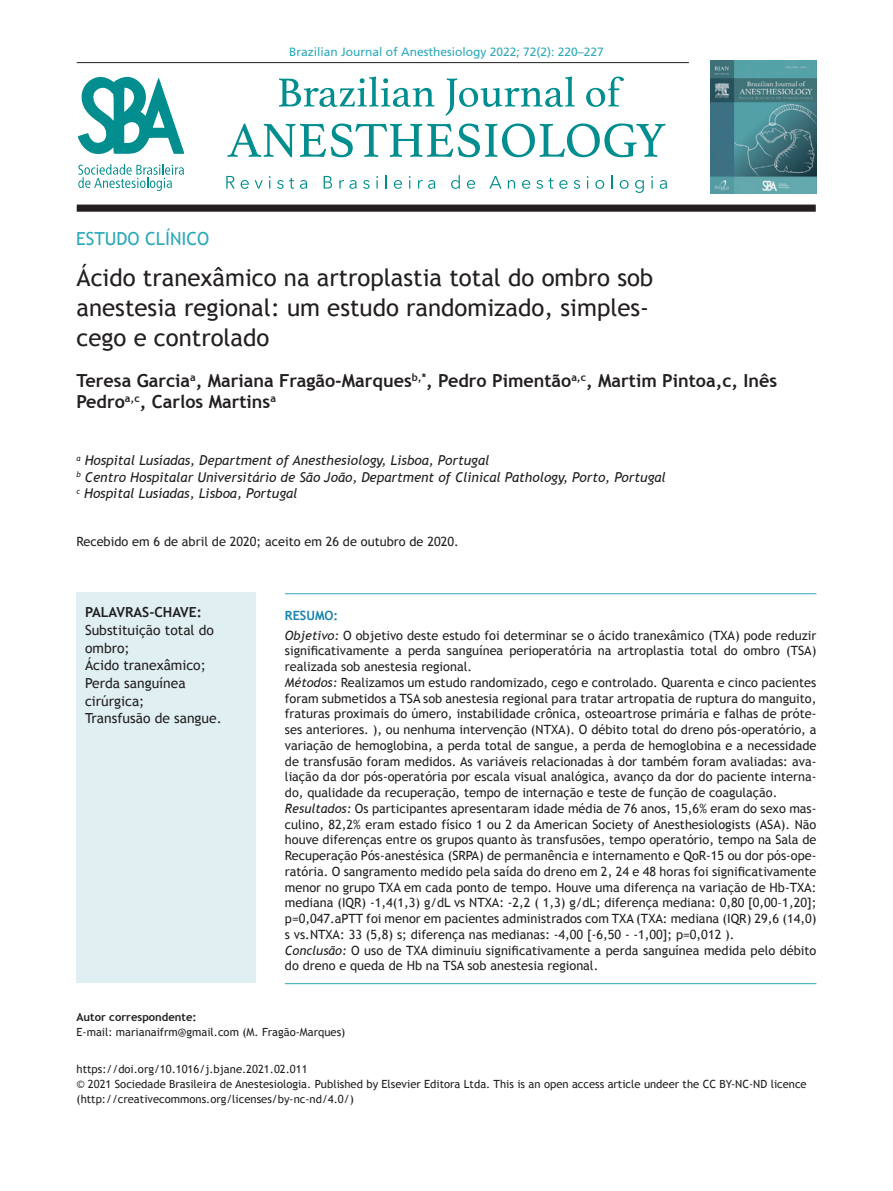
<style>
.page{position:relative;width:893px;height:1191px;background:#fff}
.page>*{position:absolute;margin:0;border:0;box-sizing:border-box;transform-origin:0 0}
.t1{font:24px/30px "Trebuchet MS";color:#231f20}
.t2{font:700 18px/21px "Trebuchet MS";color:#231f20}
.t3{font:18px "Trebuchet MS";color:#2ca9b9}
.t4{font:13.8px/17.7px "Trebuchet MS";color:#231f20}
.t5{font:700 13.8px "Trebuchet MS";color:#231f20}
.t6{font:italic 13.5px/16.5px "Trebuchet MS";color:#231f20}
.t7{font:12.75px/15.8px "Trebuchet MS";color:#231f20}
.t8{font:12px "Frutiger LT Std";color:#2ca9b9}
.t9{font:11.25px/15px "Trebuchet MS";color:#231f20}
.t10{font:700 11.25px "Trebuchet MS";color:#231f20}
.s1{font-weight:700;color:#1683aa}
.s2{font-style:italic}
</style>
<div class="page">
<hr style="left:77px;top:62px;width:612px;height:1px;background:#231f20">
<svg style="left:78px;top:77px;width:106px;height:114px"></svg>
<svg style="left:279px;top:77px;width:155px;height:30px"></svg>
<svg style="left:446px;top:77px;width:129px;height:39px"></svg>
<svg style="left:586px;top:77px;width:38px;height:30px"></svg>
<svg style="left:227px;top:123px;width:439px;height:34px"></svg>
<img style="left:710px;top:61px;width:106px;height:133px">
<div style="left:77px;top:205px;width:739px;height:7px;background:#231f20"></div>
<svg style="left:226px;top:176px;width:9px;height:13px"></svg>
<svg style="left:241px;top:180px;width:8px;height:9px"></svg>
<svg style="left:255px;top:180px;width:8px;height:9px"></svg>
<svg style="left:269px;top:176px;width:2px;height:13px"></svg>
<svg style="left:277px;top:178px;width:17px;height:11px"></svg>
<svg style="left:300px;top:180px;width:7px;height:9px"></svg>
<svg style="left:324px;top:176px;width:8px;height:13px"></svg>
<svg style="left:339px;top:180px;width:18px;height:9px"></svg>
<svg style="left:363px;top:180px;width:7px;height:9px"></svg>
<svg style="left:376px;top:176px;width:2px;height:13px"></svg>
<svg style="left:385px;top:175px;width:2px;height:14px"></svg>
<svg style="left:394px;top:180px;width:8px;height:9px"></svg>
<svg style="left:409px;top:176px;width:2px;height:13px"></svg>
<svg style="left:418px;top:180px;width:17px;height:9px"></svg>
<svg style="left:451px;top:175px;width:9px;height:14px"></svg>
<svg style="left:467px;top:180px;width:8px;height:9px"></svg>
<svg style="left:489px;top:176px;width:13px;height:13px"></svg>
<svg style="left:508px;top:180px;width:7px;height:9px"></svg>
<svg style="left:522px;top:180px;width:8px;height:9px"></svg>
<svg style="left:536px;top:178px;width:31px;height:11px"></svg>
<svg style="left:574px;top:180px;width:6px;height:9px"></svg>
<svg style="left:595px;top:180px;width:9px;height:9px"></svg>
<svg style="left:611px;top:175px;width:2px;height:14px"></svg>
<svg style="left:620px;top:180px;width:9px;height:9px"></svg>
<svg style="left:635px;top:180px;width:9px;height:13px"></svg>
<svg style="left:651px;top:176px;width:2px;height:13px"></svg>
<svg style="left:660px;top:180px;width:7px;height:9px"></svg>
<div style="left:77px;top:592px;width:179px;height:391px;background:#e0eff2"></div>
<hr style="left:285px;top:593px;width:531px;height:1px;background:#2ca9b9">
<hr style="left:285px;top:983px;width:531px;height:1px;background:#2ca9b9">
<h2 class="t3" style="left:76px;top:228px;width:135px">ESTUDO CLÍNICO</h2>
<p class="t8" style="left:289px;top:44px;width:316px">Brazilian Journal of Anesthesiology 2022; 72(2): 220–227</p>
<h1 class="t1" style="left:77px;top:262px;width:578px">Ácido tranexâmico na artroplastia total do ombro sob anestesia regional: um estudo randomizado, simples&shy;cego e controlado</h1>
<h2 class="t2" style="left:77px;top:369px;width:702px">Teresa Garcia<sup>a</sup>, Mariana Fragão-Marques<sup>b,*</sup>, Pedro Pimentão<sup>a,c</sup>, Martim Pintoa,c, Inês<br>Pedro<sup>a,c</sup>, Carlos Martins<sup>a</sup></h2>
<p class="t6" style="left:77px;top:452px;width:591px"><sup>a</sup> Hospital Lusíadas, Department of Anesthesiology, Lisboa, Portugal<br><sup>b</sup> Centro Hospitalar Universitário de São João, Department of Clinical Pathology, Porto, Portugal <sup>c</sup> Hospital Lusíadas, Lisboa, Portugal</p>
<p class="t7" style="left:77px;top:534px;width:384px">Recebido em 6 de abril de 2020; aceito em 26 de outubro de 2020.</p>
<p class="t5" style="left:85px;top:604px;width:118px">PALAVRAS-CHAVE:</p>
<p class="t4" style="left:85px;top:621px;width:138px">Substituição total do ombro;<br>Ácido tranexâmico;<br>Perda sanguínea cirúrgica;<br>Transfusão de sangue.</p>
<p class="t7" style="left:285px;top:605px;width:533px;line-height:20px"><span class="s1">RESUMO:<br></span><span class="s2">Objetivo:</span> O objetivo deste estudo foi determinar se o ácido tranexâmico (TXA) pode reduzir</p>
<p class="t7" style="left:285px;top:643px;width:533px">significativamente a perda sanguínea perioperatória na artroplastia total do ombro (TSA) realizada sob anestesia regional.<br><span class="s2">Métodos:</span> Realizamos um estudo randomizado, cego e controlado. Quarenta e cinco pacientes foram submetidos a TSA sob anestesia regional para tratar artropatia de ruptura do manguito, fraturas proximais do úmero, instabilidade crônica, osteoartrose primária e falhas de próte&shy;ses anteriores. ), ou nenhuma intervenção (NTXA). O débito total do dreno pós-operatório, a variação de hemoglobina, a perda total de sangue, a perda de hemoglobina e a necessidade de transfusão foram medidos. As variáveis relacionadas à dor também foram avaliadas: ava&shy;liação da dor pós-operatória por escala visual analógica, avanço da dor do paciente interna&shy;do, qualidade da recuperação, tempo de internação e teste de função de coagulação.<br><span class="s2">Resultados:</span> Os participantes apresentaram idade média de 76 anos, 15,6% eram do sexo mas&shy;culino, 82,2% eram estado físico 1 ou 2 da American Society of Anesthesiologists (ASA). Não houve diferenças entre os grupos quanto às transfusões, tempo operatório, tempo na Sala de Recuperação Pós-anestésica (SRPA) de permanência e internamento e QoR-15 ou dor pós-ope&shy;ratória. O sangramento medido pela saída do dreno em 2, 24 e 48 horas foi significativamente menor no grupo TXA em cada ponto de tempo. Houve uma diferença na variação de Hb-TXA: mediana (IQR) -1,4(1,3) g/dL vs NTXA: -2,2 ( 1,3) g/dL; diferença mediana: 0,80 [0,00–1,20]; p=0,047.aPTT foi menor em pacientes administrados com TXA (TXA: mediana (IQR) 29,6 (14,0) s vs.NTXA: 33 (5,8) s; diferença nas medianas: -4,00 [-6,50 - -1,00]; p=0,012 ).<br><span class="s2">Conclusão:</span> O uso de TXA diminuiu significativamente a perda sanguínea medida pelo débito do dreno e queda de Hb na TSA sob anestesia regional.</p>
<p class="t10" style="left:77px;top:1010px;width:122px">Autor correspondente:</p>
<p class="t9" style="left:77px;top:1024px;width:270px">E-mail: marianaifrm@gmail.com (M. Fragão-Marques)</p>
<p class="t9" style="left:77px;top:1061px;width:732px">https://doi.org/10.1016/j.bjane.2021.02.011<br>© 2021 Sociedade Brasileira de Anestesiologia. Published by Elsevier Editora Ltda. This is an open access article undeer the CC BY-NC-ND licence (http://creativecommons.org/licenses/by-nc-nd/4.0/)</p>
</div>
